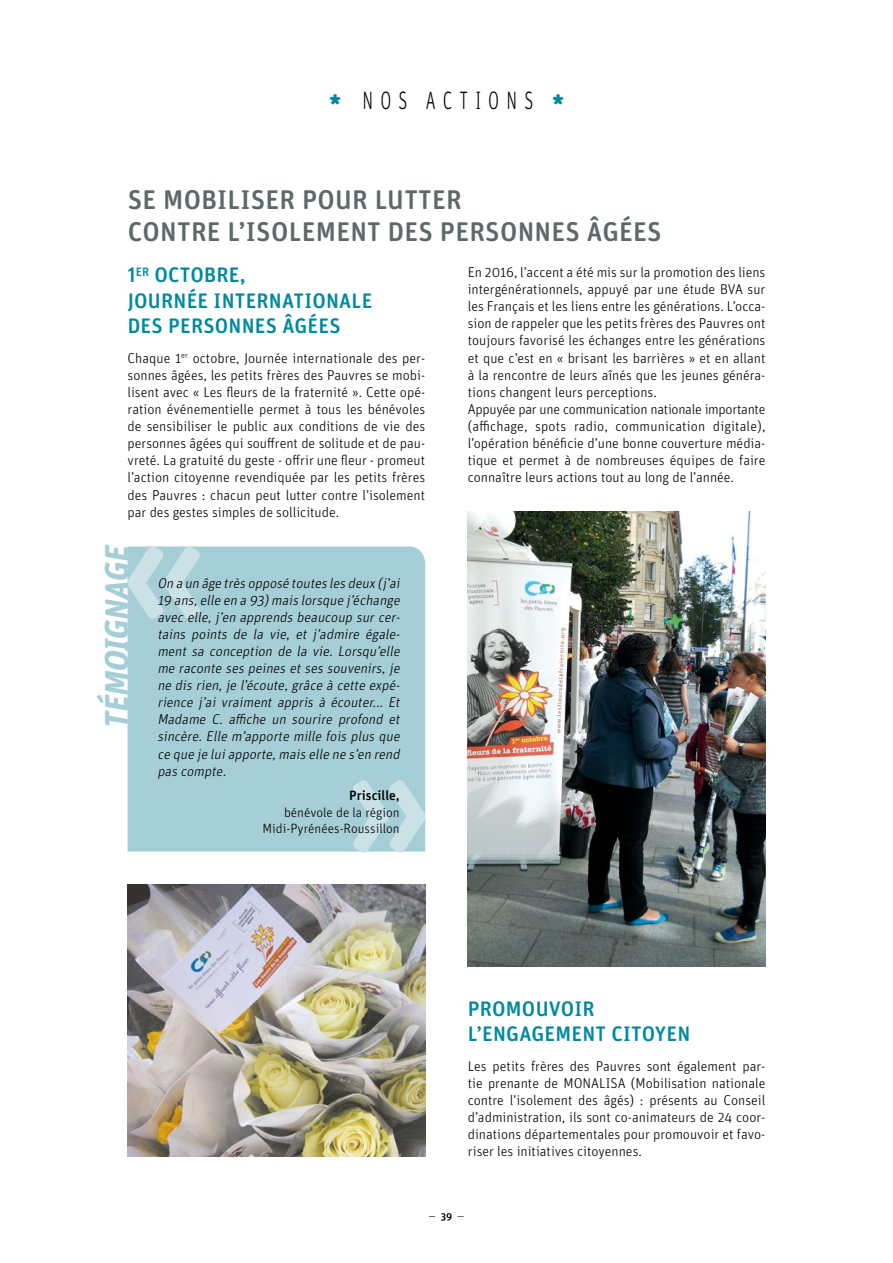
<style>
.page{position:relative;width:893px;height:1263px;background:#fff}
.page>*{position:absolute;margin:0;border:0;box-sizing:border-box;transform-origin:0 0}
.t1{font:italic 700 33px "Unit Rounded OT";color:#a6ced6}
.t2{font:500 27px/32.4px "Unit Rounded OT";letter-spacing:.01em;color:#5d6869}
.t3{font:300 25.2px "Unit Rounded OT";letter-spacing:.41em;color:#000;scale:.7 1}
.t4{font:500 21px/25.2px "Unit Rounded OT";letter-spacing:.01em;color:#00899e}
.t5{font:300 14.25px/17.1px "Unit Rounded OT";color:#000;text-align:justify}
.t6{font:italic 300 14.25px/17.1px "Unit Rounded OT";color:#000;text-align:justify}
.t7{font:300 13.5px/16.2px "Unit Rounded OT";color:#000;text-align:right}
.t8{font:500 13.5px "Unit Rounded OT";color:#000}
.t9{font:300 10.5px "Unit Rounded OT";color:#000}
.s1{font-weight:900;color:#00899e}
.s2{font-weight:500}
</style>
<div class="page">
<div style="left:128px;top:546px;width:297px;height:305px;background:#a6ced6"></div>
<svg style="left:127px;top:546px;width:74px;height:73px"></svg>
<svg style="left:352px;top:780px;width:74px;height:73px"></svg>
<img style="left:128px;top:885px;width:297px;height:272px">
<img style="left:468px;top:512px;width:297px;height:454px">
<h3 class="t3" style="left:329px;top:86px;width:338px"><span class="s1">*</span> NOS ACTIONS <span class="s1">*</span></h3>
<h2 class="t2" style="left:128px;top:183px;width:536px">SE MOBILISER POUR LUTTER<br>CONTRE L’ISOLEMENT DES PERSONNES ÂGÉES</h2>
<h3 class="t4" style="left:128px;top:262px;width:246px">1<sup>ER</sup> OCTOBRE,<br>JOURNÉE INTERNATIONALE<br>DES PERSONNES ÂGÉES</h3>
<p class="t5" style="left:128px;top:349px;width:299px">Chaque 1<sup>er</sup> octobre, Journée internationale des per&shy;sonnes âgées, les petits frères des Pauvres se mobi&shy;lisent avec « Les fleurs de la fraternité ». Cette opé&shy;ration événementielle permet à tous les bénévoles de sensibiliser le public aux conditions de vie des personnes âgées qui souffrent de solitude et de pau&shy;vreté. La gratuité du geste - offrir une fleur - promeut l’action citoyenne revendiquée par les petits frères des Pauvres : chacun peut lutter contre l’isolement par des gestes simples de sollicitude.</p>
<h1 class="t1" style="left:97px;top:730px;width:192px;rotate:-90deg">TÉMOIGNAGE</h1>
<p class="t6" style="left:157px;top:574px;width:247px">On a un âge très opposé toutes les deux (j’ai 19 ans,elle en a 93)mais lorsque j’échange avec elle, j’en apprends beaucoup sur cer&shy;tains points de la vie, et j’admire égale&shy;ment sa conception de la vie. Lorsqu’elle me raconte ses peines et ses souvenirs, je ne dis rien,je l’écoute,grâce à cette expé&shy;rience j’ai vraiment appris à écouter... Et Madame C. affiche un sourire profond et sincère. Elle m’apporte mille fois plus que ce que je luiapporte,mais elle ne s’en rend pas compte.</p>
<p class="t8" style="left:349px;top:787px;width:52px">Priscille,</p>
<p class="t7" style="left:263px;top:804px;width:139px">bénévole de la région<br>Midi-Pyrénées-Roussillon</p>
<p class="t5" style="left:468px;top:264px;width:299px;text-align:left">En 2016, l’accent a été mis sur la promotion des liens intergénérationnels, appuyé par une étude BVA sur les Français et les liens entre les générations. L’occa&shy;sion de rappeler que les petits frères des Pauvres ont toujours favorisé les échanges entre les générations et que c’est en « brisant les barrières » et en allant à la rencontre de leurs aînés que les jeunes généra&shy;tions changent leurs perceptions.<br>Appuyée par une communication nationale importante (affichage, spots radio, communication digitale), l’opération bénéficie d’une bonne couverture média&shy;tique et permet à de nombreuses équipes de faire connaître leurs actions tout au long de l’année.</p>
<h3 class="t4" style="left:468px;top:996px;width:224px">PROMOUVOIR<br>L’ENGAGEMENT CITOYEN</h3>
<p class="t5" style="left:468px;top:1057px;width:299px">Les petits frères des Pauvres sont également par&shy;tie prenante de MONALISA (Mobilisation nationale contre l’isolement des âgés) : présents au Conseil d’administration, ils sont co-animateurs de 24 coor&shy;dinations départementales pour promouvoir et favo&shy;riser les initiatives citoyennes.</p>
<p class="t9" style="left:428px;top:1210px;width:37px">— <span class="s2">39</span> —</p>
</div>
